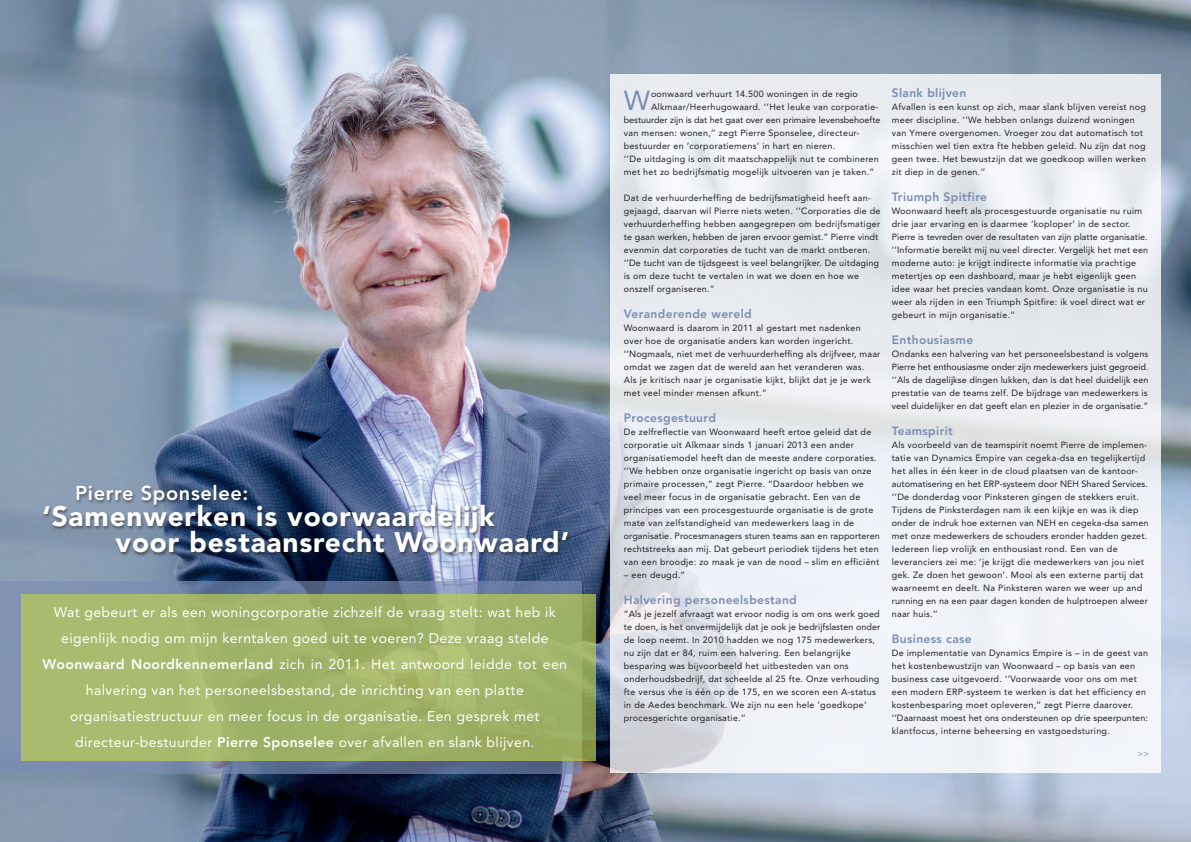
<style>
.page{position:relative;width:1191px;height:842px;background:#fff}
.page>*{position:absolute;margin:0;border:0;box-sizing:border-box;transform-origin:0 0}
.t1{font:900 28px "Avenir";letter-spacing:.03em;color:#fff}
.t2{font:27.4px "Avenir";color:#7b8cb3}
.t3{font:800 20px "Avenir";letter-spacing:.03em;color:#fff}
.t4{font:14px/26px "Avenir";letter-spacing:.03em;color:#fff;text-align:center}
.t5{font:800 12px "Avenir";letter-spacing:.03em;color:#7b8cb3}
.t6{font:9px/13px "Avenir";letter-spacing:.03em;color:#231f20}
.t7{font:9px "Avenir";letter-spacing:.01em;color:#231f20}
.t8{font:9px "Avenir";color:#231f20}
.t9{font:9px "Avenir";letter-spacing:-.005em;color:#231f20}
.t10{font:9px "Avenir";letter-spacing:.005em;color:#231f20}
.s1{font-weight:800}
</style>
<div class="page">
<img style="left:0;top:0;width:1191px;height:842px">
<svg style="left:610px;top:75px;width:550px;height:698px;fill:#ecf0f4"></svg>
<div style="left:42px;top:484px;width:530px;height:73px;background:#231f20;opacity:.55"></div>
<svg style="left:0;top:581px;width:582px;height:192px;background:#6c7ea2"></svg>
<div style="left:21px;top:594px;width:574px;height:167px;background:linear-gradient(to bottom,#a4b76c,#a1b368)"></div>
<svg style="left:1137px;top:751px;width:11px;height:5px"></svg>
<p class="t3" style="left:75px;top:482px;width:175px">Pierre Sponselee:</p>
<p class="t1" style="left:43px;top:500px;width:454px">‘Samenwerken is voorwaardelijk</p>
<p class="t1" style="left:116px;top:526px;width:455px">voor bestaansrecht Woonwaard’</p>
<p class="t4" style="left:54px;top:600px;width:504px">Wat gebeurt er als een woningcorporatie zichzelf de vraag stelt: wat heb ik</p>
<p class="t4" style="left:61px;top:626px;width:489px">eigenlijk nodig om mijn kerntaken goed uit te voeren? Deze vraag stelde</p>
<p class="t4" style="left:43px;top:652px;width:526px"><span class="s1">Woonwaard Noordkennemerland</span> zich in 2011. Het antwoord leidde tot een halvering van het personeelsbestand, de inrichting van een platte</p>
<p class="t4" style="left:70px;top:704px;width:471px">organisatiestructuur en meer focus in de organisatie. Een gesprek met</p>
<p class="t4" style="left:75px;top:730px;width:461px">directeur-bestuurder <span class="s1">Pierre Sponselee</span> over afvallen en slank blijven.</p>
<p class="t2" style="left:624px;top:85px;width:28px">W</p>
<p class="t6" style="left:651px;top:88px;width:208px">oonwaard verhuurt 14.500 woningen in de regio</p>
<p class="t6" style="left:651px;top:101px;width:229px">Alkmaar/Heerhugowaard. ‘’Het leuke van corporatie-</p>
<p class="t9" style="left:624px;top:115px;width:258px">bestuurder zijn is dat het gaat over een primaire levensbehoefte</p>
<p class="t6" style="left:624px;top:127px;width:237px">van mensen: wonen,’’ zegt Pierre Sponselee, directeur-</p>
<p class="t6" style="left:624px;top:140px;width:213px">bestuurder en ‘corporatiemens’ in hart en nieren.</p>
<p class="t6" style="left:624px;top:153px;width:256px">‘’De uitdaging is om dit maatschappelijk nut te combineren met het zo bedrijfsmatig mogelijk uitvoeren van je taken.”</p>
<p class="t6" style="left:624px;top:192px;width:249px">Dat de verhuurderheffing de bedrijfsmatigheid heeft aan-</p>
<p class="t6" style="left:624px;top:205px;width:258px;text-align:justify">gejaagd, daarvan wil Pierre niets weten. ‘’Corporaties die de verhuurderheffing hebben aangegrepen om bedrijfsmatiger te gaan werken, hebben de jaren ervoor gemist.’’ Pierre vindt</p>
<p class="t6" style="left:624px;top:244px;width:257px">evenmin dat corporaties de tucht van de markt ontberen. ‘’De tucht van de tijdsgeest is veel belangrijker. De uitdaging</p>
<p class="t6" style="left:624px;top:270px;width:237px">is om deze tucht te vertalen in wat we doen en hoe we onszelf organiseren.’’</p>
<p class="t5" style="left:624px;top:307px;width:129px">Veranderende wereld</p>
<p class="t6" style="left:624px;top:322px;width:258px">Woonwaard is daarom in 2011 al gestart met nadenken over hoe de organisatie anders kan worden ingericht. ‘’Nogmaals, niet met de verhuurderheffing als drijfveer, maar</p>
<p class="t6" style="left:624px;top:361px;width:242px">omdat we zagen dat de wereld aan het veranderen was.</p>
<p class="t6" style="left:624px;top:374px;width:249px">Als je kritisch naar je organisatie kijkt, blijkt dat je je werk met veel minder mensen afkunt.”</p>
<p class="t5" style="left:624px;top:411px;width:94px">Procesgestuurd</p>
<p class="t6" style="left:624px;top:426px;width:249px">De zelfreflectie van Woonwaard heeft ertoe geleid dat de corporatie uit Alkmaar sinds 1 januari 2013 een ander</p>
<p class="t6" style="left:624px;top:452px;width:254px">organisatiemodel heeft dan de meeste andere corporaties. ‘’We hebben onze organisatie ingericht op basis van onze primaire processen,” zegt Pierre. “Daardoor hebben we veel meer focus in de organisatie gebracht. Een van de principes van een procesgestuurde organisatie is de grote mate van zelfstandigheid van medewerkers laag in de</p>
<p class="t7" style="left:624px;top:531px;width:257px">organisatie. Procesmanagers sturen teams aan en rapporteren</p>
<p class="t6" style="left:624px;top:543px;width:256px">rechtstreeks aan mij. Dat gebeurt periodiek tijdens het eten</p>
<p class="t6" style="left:624px;top:556px;width:257px">van een broodje: zo maak je van de nood – slim en efficiënt</p>
<p class="t6" style="left:624px;top:569px;width:63px">– een deugd.”</p>
<p class="t5" style="left:624px;top:593px;width:174px">Halvering personeelsbestand</p>
<p class="t6" style="left:624px;top:608px;width:257px">“Als je jezelf afvraagt wat ervoor nodig is om ons werk goed</p>
<p class="t10" style="left:624px;top:622px;width:258px">te doen, is het onvermijdelijk dat je ook je bedrijfslasten onder</p>
<p class="t6" style="left:624px;top:634px;width:253px">de loep neemt. In 2010 hadden we nog 175 medewerkers, nu zijn dat er 84, ruim een halvering. Een belangrijke</p>
<p class="t6" style="left:624px;top:660px;width:226px">besparing was bijvoorbeeld het uitbesteden van ons</p>
<p class="t6" style="left:624px;top:673px;width:257px">onderhoudsbedrijf, dat scheelde al 25 fte. Onze verhouding</p>
<p class="t6" style="left:624px;top:686px;width:254px">fte versus vhe is één op de 175, en we scoren een A-status in de Aedes benchmark. We zijn nu een hele ‘goedkope’ procesgerichte organisatie.’’</p>
<p class="t5" style="left:891px;top:86px;width:76px">Slank blijven</p>
<p class="t6" style="left:891px;top:101px;width:256px">Afvallen is een kunst op zich, maar slank blijven vereist nog meer discipline. ‘’We hebben onlangs duizend woningen van Ymere overgenomen. Vroeger zou dat automatisch tot misschien wel tien extra fte hebben geleid. Nu zijn dat nog geen twee. Het bewustzijn dat we goedkoop willen werken zit diep in de genen.’’</p>
<p class="t5" style="left:891px;top:190px;width:97px">Triumph Spitfire</p>
<p class="t6" style="left:891px;top:205px;width:257px">Woonwaard heeft als procesgestuurde organisatie nu ruim drie jaar ervaring en is daarmee ‘koploper’ in de sector.<br>Pierre is tevreden over de resultaten van zijn platte organisatie.</p>
<p class="t6" style="left:891px;top:244px;width:258px">‘’Informatie bereikt mij nu veel directer. Vergelijk het met een</p>
<p class="t6" style="left:891px;top:257px;width:257px">moderne auto: je krijgt indirecte informatie via prachtige metertjes op een dashboard, maar je hebt eigenlijk geen idee waar het precies vandaan komt. Onze organisatie is nu weer als rijden in een Triumph Spitfire: ik voel direct wat er gebeurt in mijn organisatie.’’</p>
<p class="t5" style="left:891px;top:333px;width:83px">Enthousiasme</p>
<p class="t6" style="left:891px;top:348px;width:258px">Ondanks een halvering van het personeelsbestand is volgens</p>
<p class="t8" style="left:891px;top:362px;width:258px">Pierre het enthousiasme onder zijn medewerkers juist gegroeid.</p>
<p class="t7" style="left:891px;top:375px;width:258px">‘’Als de dagelijkse dingen lukken, dan is dat heel duidelijk een</p>
<p class="t6" style="left:891px;top:387px;width:257px">prestatie van de teams zelf. De bijdrage van medewerkers is</p>
<p class="t7" style="left:891px;top:401px;width:258px">veel duidelijker en dat geeft elan en plezier in de organisatie.’’</p>
<p class="t5" style="left:891px;top:424px;width:63px">Teamspirit</p>
<p class="t6" style="left:891px;top:439px;width:257px">Als voorbeeld van de teamspirit noemt Pierre de implemen-</p>
<p class="t6" style="left:891px;top:452px;width:255px">tatie van Dynamics Empire van cegeka-dsa en tegelijkertijd het alles in één keer in de cloud plaatsen van de kantoor-</p>
<p class="t8" style="left:891px;top:479px;width:258px">automatisering en het ERP-systeem door NEH Shared Services.</p>
<p class="t6" style="left:891px;top:491px;width:258px">‘’De donderdag voor Pinksteren gingen de stekkers eruit.<br>Tijdens de Pinksterdagen nam ik een kijkje en was ik diep onder de indruk hoe externen van NEH en cegeka-dsa samen</p>
<p class="t6" style="left:891px;top:530px;width:257px">met onze medewerkers de schouders eronder hadden gezet.</p>
<p class="t6" style="left:891px;top:543px;width:227px">Iedereen liep vrolijk en enthousiast rond. Een van de</p>
<p class="t6" style="left:891px;top:556px;width:258px">leveranciers zei me: ‘je krijgt die medewerkers van jou niet gek. Ze doen het gewoon’. Mooi als een externe partij dat waarneemt en deelt. Na Pinksteren waren we weer up and running en na een paar dagen konden de hulptroepen alweer</p>
<p class="t6" style="left:891px;top:608px;width:47px">naar huis.’’</p>
<p class="t5" style="left:891px;top:632px;width:81px">Business case</p>
<p class="t6" style="left:891px;top:647px;width:258px">De implementatie van Dynamics Empire is – in de geest van het kostenbewustzijn van Woonwaard – op basis van een business case uitgevoerd. ‘’Voorwaarde voor ons om met een modern ERP-systeem te werken is dat het efficiency en kostenbesparing moet opleveren,’’ zegt Pierre daarover. ‘’Daarnaast moest het ons ondersteunen op drie speerpunten:</p>
<p class="t6" style="left:891px;top:725px;width:219px">klantfocus, interne beheersing en vastgoedsturing.</p>
</div>
